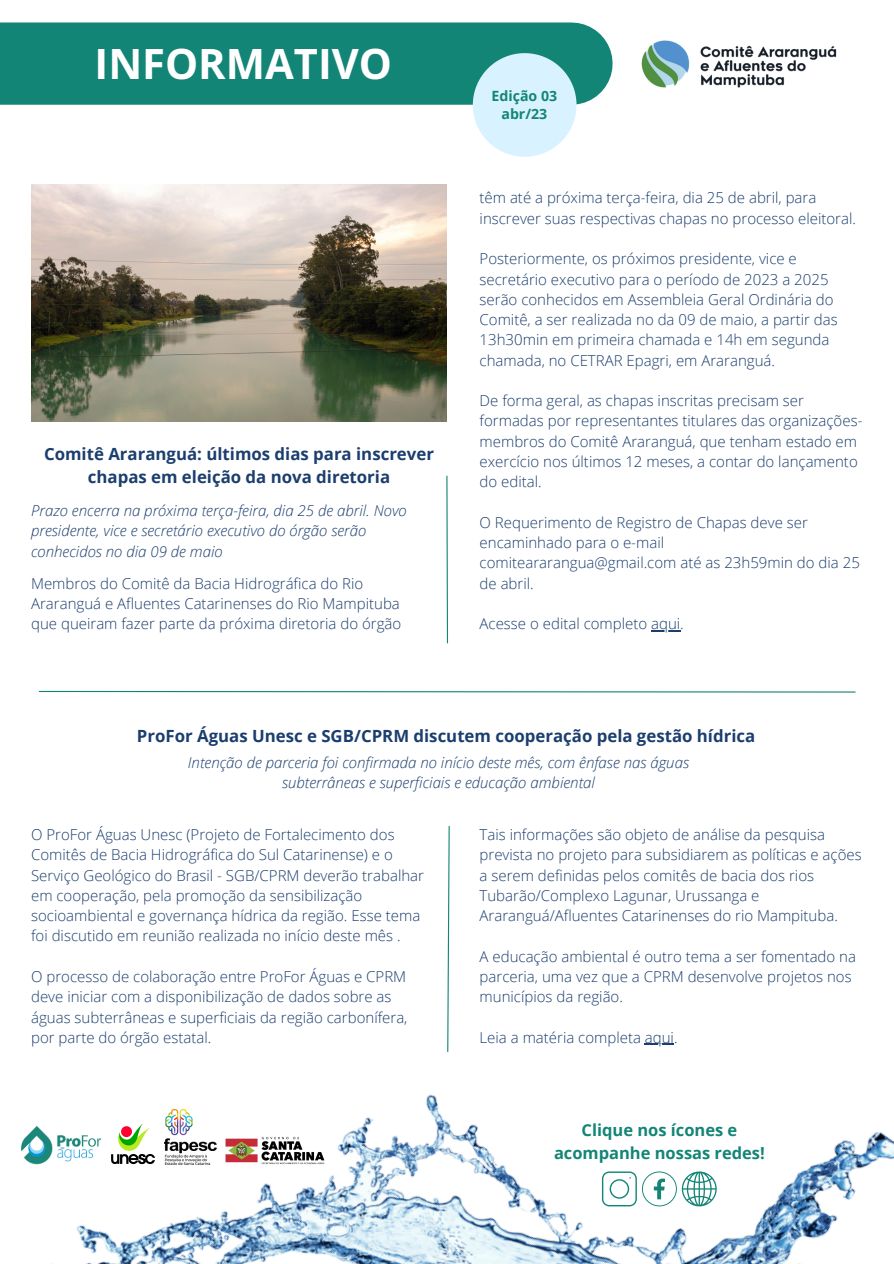
<style>
.page{position:relative;width:894px;height:1264px;background:#fff}
.page>*{position:absolute;margin:0;border:0;box-sizing:border-box;transform-origin:0 0}
.t1{font:700 41.7px "Open Sans";color:#fff}
.t2{font:700 16.8px/23.1px "Open Sans";color:#1b3e6e;text-align:center}
.t3{font:700 16.5px/22.6px "Open Sans";color:#138576;text-align:center}
.t4{font:300 15px/20.2px "Open Sans";color:#1b3e6e}
.t5{font:italic 300 15px/20.2px "Open Sans";color:#1b3e6e}
.t6{font:700 14.1px "Open Sans";color:#138576}
</style>
<div class="page">
<img style="left:31px;top:184px;width:416px;height:238px">
<div style="left:0;top:23px;width:571px;height:82px;background:#138576"></div>
<svg style="left:472px;top:53px;width:104px;height:104px"></svg>
<svg style="left:446px;top:475px;width:2px;height:169px"></svg>
<svg style="left:38px;top:690px;width:818px;height:3px"></svg>
<img style="left:77px;top:1043px;width:816px;height:220px">
<img style="left:21px;top:1123px;width:82px;height:44px">
<svg style="left:111px;top:1123px;width:44px;height:41px"></svg>
<img style="left:164px;top:1109px;width:52px;height:55px">
<img style="left:223px;top:1130px;width:111px;height:36px">
<svg style="left:601px;top:1171px;width:115px;height:35px"></svg>
<img style="left:641px;top:40px;width:196px;height:48px">
<svg style="left:651px;top:630px;width:29px;height:1px"></svg>
<hr style="left:644px;top:1043px;width:29px;height:2px;background:#1b3e6e">
<svg style="left:446px;top:825px;width:4px;height:227px"></svg>
<h1 class="t1" style="left:94px;top:35px;width:299px">INFORMATIVO</h1>
<p class="t2" style="left:44px;top:442px;width:391px">Comitê Araranguá: últimos dias para inscrever chapas em eleição da nova diretoria</p>
<p class="t5" style="left:31px;top:500px;width:377px">Prazo encerra na próxima terça-feira, dia 25 de abril. Novo presidente, vice e secretário executivo do órgão serão conhecidos no dia 09 de maio</p>
<p class="t4" style="left:31px;top:572px;width:371px">Membros do Comitê da Bacia Hidrográfica do Rio<br>Araranguá e Afluentes Catarinenses do Rio Mampituba que queiram fazer parte da próxima diretoria do órgão</p>
<p class="t6" style="left:491px;top:85px;width:67px">Edição 03</p>
<p class="t6" style="left:501px;top:104px;width:47px">abr/23</p>
<p class="t4" style="left:479px;top:187px;width:378px">têm até a próxima terça-feira, dia 25 de abril, para inscrever suas respectivas chapas no processo eleitoral.</p>
<p class="t4" style="left:479px;top:248px;width:359px">Posteriormente, os próximos presidente, vice e secretário executivo para o período de 2023 a 2025 serão conhecidos em Assembleia Geral Ordinária do Comitê, a ser realizada no da 09 de maio, a partir das 13h30min em primeira chamada e 14h em segunda chamada, no CETRAR Epagri, em Araranguá.</p>
<p class="t4" style="left:479px;top:390px;width:384px">De forma geral, as chapas inscritas precisam ser formadas por representantes titulares das organizações&shy;membros do Comitê Araranguá, que tenham estado em exercício nos últimos 12 meses, a contar do lançamento do edital.</p>
<p class="t4" style="left:479px;top:512px;width:381px">O Requerimento de Registro de Chapas deve ser encaminhado para o e-mail comiteararangua@gmail.com até as 23h59min do dia 25 de abril.</p>
<p class="t4" style="left:479px;top:613px;width:206px">Acesse o edital completo aqui.</p>
<p class="t2" style="left:137px;top:724px;width:619px">ProFor Águas Unesc e SGB/CPRM discutem cooperação pela gestão hídrica</p>
<p class="t5" style="left:188px;top:752px;width:502px;text-align:center">Intenção de parceria foi confirmada no início deste mês, com ênfase nas águas subterrâneas e superficiais e educação ambiental</p>
<p class="t4" style="left:31px;top:824px;width:394px">O ProFor Águas Unesc (Projeto de Fortalecimento dos Comitês de Bacia Hidrográfica do Sul Catarinense) e o Serviço Geológico do Brasil - SGB/CPRM deverão trabalhar em cooperação, pela promoção da sensibilização socioambiental e governança hídrica da região. Esse tema foi discutido em reunião realizada no início deste mês .</p>
<p class="t4" style="left:31px;top:966px;width:378px">O processo de colaboração entre ProFor Águas e CPRM deve iniciar com a disponibilização de dados sobre as águas subterrâneas e superficiais da região carbonífera, por parte do órgão estatal.</p>
<p class="t4" style="left:479px;top:824px;width:383px">Tais informações são objeto de análise da pesquisa prevista no projeto para subsidiarem as políticas e ações a serem definidas pelos comitês de bacia dos rios Tubarão/Complexo Lagunar, Urussanga e Araranguá/Afluentes Catarinenses do rio Mampituba.</p>
<p class="t4" style="left:479px;top:945px;width:378px">A educação ambiental é outro tema a ser fomentado na parceria, uma vez que a CPRM desenvolve projetos nos municípios da região.</p>
<p class="t4" style="left:479px;top:1026px;width:199px">Leia a matéria completa aqui.</p>
<p class="t3" style="left:554px;top:1118px;width:212px">Clique nos ícones e acompanhe nossas redes!</p>
</div>
